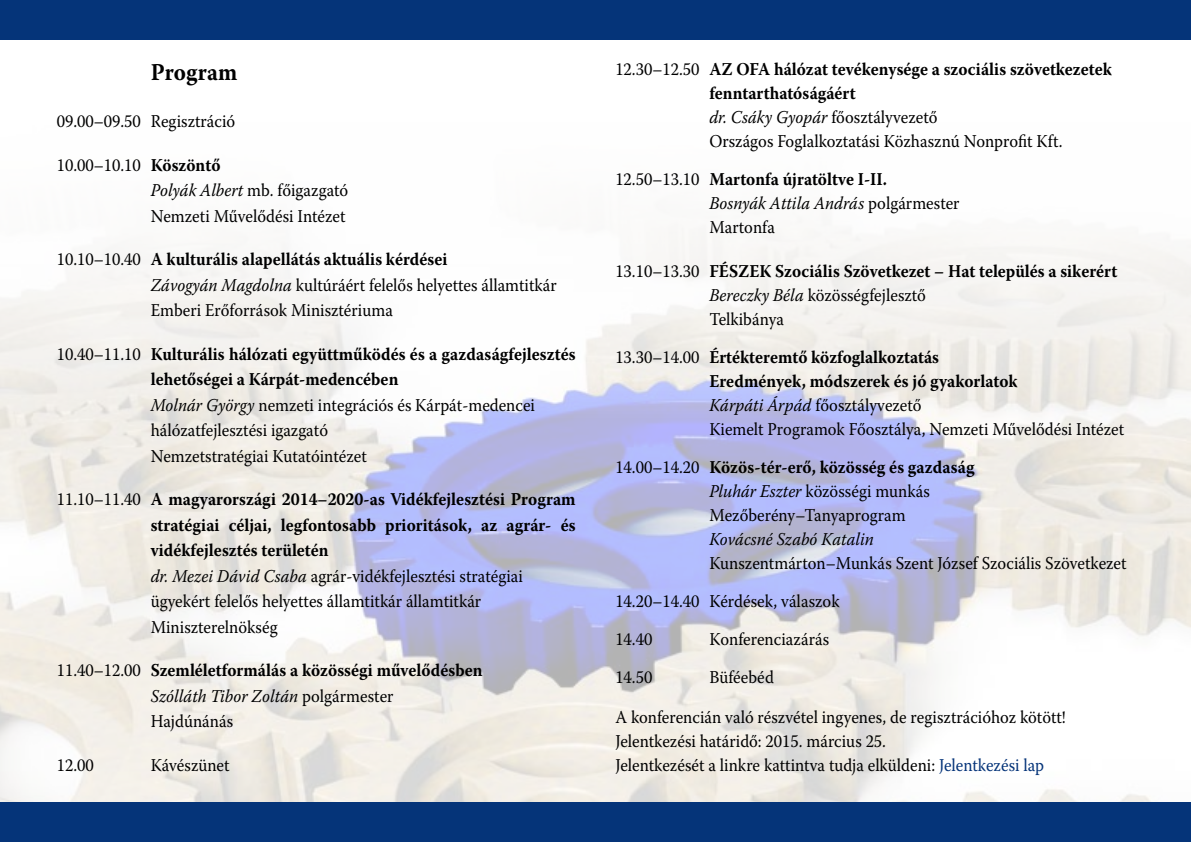
<style>
.page{position:relative;width:1191px;height:842px;background:#fff}
.page>*{position:absolute;margin:0;border:0;box-sizing:border-box;transform-origin:0 0}
.t1{font:700 24px "Warnock Pro";letter-spacing:.005em;color:#000;scale:.92 1}
.t2{font:18px/24px "Warnock Pro";color:#000;scale:.92 1}
.t3{font:700 18px/25.6px "Warnock Pro";color:#000;scale:.92 1}
.t4{font:italic 18px "Warnock Pro";color:#000;scale:.92 1}
.s1{font-weight:700}
.s2{font-style:italic}
.s3{font-weight:400}
.s4{font-weight:400;font-style:italic}
.s5{color:#053479}
</style>
<div class="page">
<img style="left:0;top:227px;width:1191px;height:575px">
<div style="left:0;top:802px;width:1191px;height:40px;background:#053479"></div>
<div style="left:0;top:0;width:1191px;height:40px;background:#053479"></div>
<h1 class="t1" style="left:151px;top:57px;width:96px">Program</h1>
<p class="t2" style="left:57px;top:109px;width:195px">09.00–09.50 Regisztráció</p>
<p class="t2" style="left:151px;top:152px;width:216px;line-height:25.6px;text-indent:-94px">10.00–10.10 <span class="s1">Köszöntő<br></span><span class="s2">Polyák Albert</span> mb. főigazgató<br>Nemzeti Művelődési Intézet</p>
<p class="t2" style="left:151px;top:246px;width:443px;line-height:25.6px;text-indent:-94px">10.10–10.40 <span class="s1">A kulturális alapellátás aktuális kérdései<br></span><span class="s2">Závogyán Magdolna</span> kultúráért felelős helyettes államtitkár<br>Emberi Erőforrások Minisztériuma</p>
<p class="t2" style="left:151px;top:341px;width:463px;line-height:25.4px;text-indent:-94px">10.40–11.10 <span class="s1">Kulturális hálózati együttműködés és a gazdaságfejlesztés lehetőségei a Kárpát-medencében<br></span><span class="s2">Molnár György</span> nemzeti integrációs és Kárpát-medencei hálózatfejlesztési igazgató<br>Nemzetstratégiai Kutatóintézet</p>
<p class="t3" style="left:151px;top:486px;width:463px;text-indent:-94px"><span class="s3">11.10–11.40</span> A magyarországi 2014–2020-as Vidékfejlesztési Program stratégiai céljai, legfontosabb prioritások, az agrár- és vidékfejlesztés területén<br><span class="s4">dr. Mezei Dávid Csaba</span> <span class="s3">agrár-vidékfejlesztési stratégiai ügyekért felelős helyettes államtitkár államtitkár Miniszterelnökség</span></p>
<p class="t3" style="left:151px;top:657px;width:362px;text-indent:-94px"><span class="s3">11.40–12.00</span> Szemléletformálás a közösségi művelődésben<br><span class="s4">Szólláth Tibor Zoltán</span> <span class="s3">polgármester<br>Hajdúnánás</span></p>
<p class="t2" style="left:57px;top:753px;width:42px">12.00</p>
<p class="t2" style="left:151px;top:753px;width:87px">Kávészünet</p>
<p class="t2" style="left:709px;top:57px;width:439px;text-indent:-94px">12.30–12.50 <span class="s1">AZ OFA hálózat tevékenysége a szociális szövetkezetek fenntarthatóságáért<br></span><span class="s2">dr. Csáky Gyopár</span> főosztályvezető<br>Országos Foglalkoztatási Közhasznú Nonprofit Kft.</p>
<p class="t2" style="left:709px;top:167px;width:273px;text-indent:-94px">12.50–13.10 <span class="s1">Martonfa újratöltve I-II.<br></span><span class="s2">Bosnyák Attila András</span> polgármester<br>Martonfa</p>
<p class="t3" style="left:709px;top:259px;width:445px;line-height:24px;text-indent:-94px"><span class="s3">13.10–13.30</span> FÉSZEK Szociális Szövetkezet – Hat település a sikerért<br><span class="s4">Bereczky Béla</span> <span class="s3">közösségfejlesztő<br>Telkibánya</span></p>
<p class="t2" style="left:709px;top:345px;width:452px;text-indent:-94px">13.30–14.00 <span class="s1">Értékteremtő közfoglalkoztatás<br>Eredmények, módszerek és jó gyakorlatok<br></span><span class="s2">Kárpáti Árpád</span> főosztályvezető<br>Kiemelt Programok Főosztálya, Nemzeti Művelődési Intézet</p>
<p class="t2" style="left:709px;top:455px;width:290px;text-indent:-94px">14.00–14.20 <span class="s1">Közös-tér-erő, közösség és gazdaság<br></span><span class="s2">Pluhár Eszter</span> közösségi munkás<br>Mezőberény–Tanyaprogram</p>
<p class="t4" style="left:709px;top:528px;width:180px">Kovácsné Szabó Katalin</p>
<p class="t2" style="left:615px;top:544px;width:557px;line-height:38px;text-indent:94px">Kunszentmárton–Munkás Szent József Szociális Szövetkezet<br>14.20–14.40 Kérdések, válaszok<br>14.40</p>
<p class="t2" style="left:709px;top:627px;width:132px">Konferenciazárás</p>
<p class="t2" style="left:615px;top:665px;width:42px">14.50</p>
<p class="t2" style="left:709px;top:665px;width:72px">Büféebéd</p>
<p class="t2" style="left:615px;top:705px;width:491px">A konferencián való részvétel ingyenes, de regisztrációhoz kötött!<br>Jelentkezési határidő: 2015. március 25.<br>Jelentkezését a linkre kattintva tudja elküldeni: <span class="s5">Jelentkezési lap</span></p>
</div>
